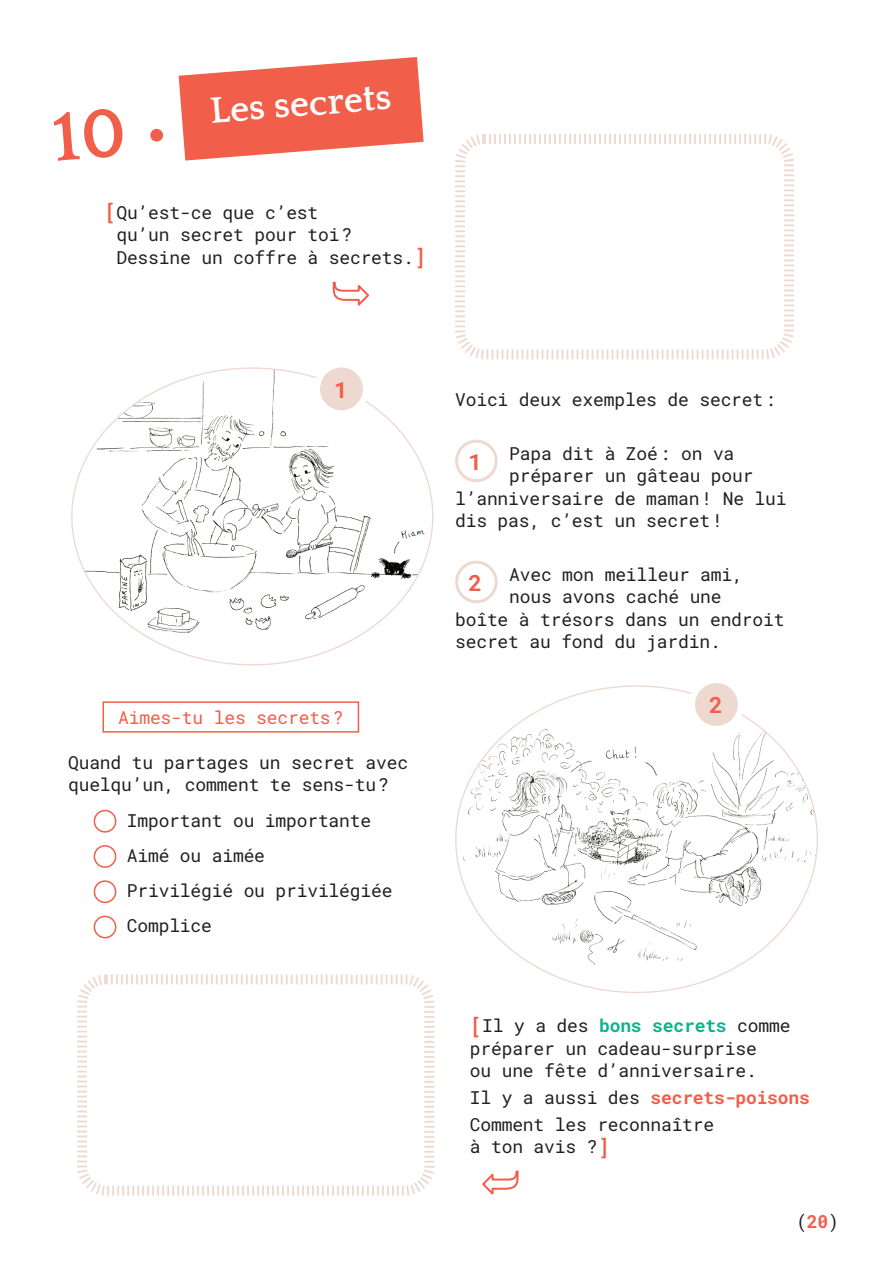
<style>
.page{position:relative;width:893px;height:1263px;background:#fff}
.page>*{position:absolute;margin:0;border:0;box-sizing:border-box;transform-origin:0 0}
.t1{font:700 37.5px "Quattrocento";color:#fff}
.Activite_consigne{font:22.5px "Roboto Mono";color:#f15e4a}
.Activite_consigne-2{font:18px/22.5px "Roboto Mono";letter-spacing:-.01em;color:#231f20}
.Activite_consigne-3{font:18px "Roboto Mono";letter-spacing:-.01em;color:#f15e4a}
.s1{font-size:21px;color:#f15e4a}
.s2{color:#0ab38d}
.s3{color:#231f20}
.s4{color:#f15e4a}
</style>
<div class="page">
<svg style="left:455px;top:134px;width:339px;height:226px"></svg>
<img style="left:72px;top:369px;width:361px;height:296px">
<img style="left:456px;top:716px;width:361px;height:276px">
<div style="left:455px;top:440px;width:43px;height:42px;border:3px solid #eed9d1;border-radius:50%"></div>
<div style="left:455px;top:561px;width:43px;height:42px;border:3px solid #eed9d1;border-radius:50%"></div>
<div style="left:94px;top:810px;width:22px;height:23px;border:2px solid #f15e4a;border-radius:50%"></div>
<div style="left:94px;top:845px;width:22px;height:23px;border:2px solid #f15e4a;border-radius:50%"></div>
<div style="left:94px;top:880px;width:22px;height:23px;border:2px solid #f15e4a;border-radius:50%"></div>
<div style="left:94px;top:916px;width:22px;height:22px;border:2px solid #f15e4a;border-radius:50%"></div>
<div style="left:103px;top:701px;width:256px;height:32px;border:2px solid #f15e4a"></div>
<div style="left:317px;top:364px;width:49px;height:49px;background:#eed9d1;border-radius:50%"></div>
<div style="left:314px;top:361px;width:55px;height:55px;border:6px solid #fff;border-radius:50%"></div>
<div style="left:692px;top:680px;width:49px;height:49px;background:#eed9d1;border-radius:50%"></div>
<div style="left:689px;top:677px;width:55px;height:55px;border:6px solid #fff;border-radius:50%"></div>
<svg style="left:77px;top:974px;width:358px;height:222px"></svg>
<svg style="left:178px;top:57px;width:246px;height:104px"></svg>
<p class="t1" style="left:209px;top:92px;width:183px;rotate:-5deg">Les secrets</p>
<p class="Activite_consigne-2" style="left:116px;top:201px;width:312px;text-indent:-12px"><span class="s1">[</span>Qu’est-ce que c’est<br>qu’un secret pour toi?<br>Dessine un coffre à secrets.<span class="s1">]</span></p>
<p class="Activite_consigne" style="left:334px;top:374px;width:15px">1</p>
<p class="Activite_consigne-3" style="left:118px;top:705px;width:227px">Aimes-tu les secrets?</p>
<p class="Activite_consigne-2" style="left:68px;top:751px;width:342px">Quand tu partages un secret avec quelqu’un, comment te sens-tu?</p>
<p class="Activite_consigne-2" style="left:127px;top:808px;width:246px">Important ou importante</p>
<p class="Activite_consigne-2" style="left:127px;top:844px;width:140px">Aimé ou aimée</p>
<p class="Activite_consigne-2" style="left:127px;top:879px;width:267px">Privilégié ou privilégiée</p>
<p class="Activite_consigne-2" style="left:127px;top:914px;width:87px">Complice</p>
<p class="Activite_consigne-2" style="left:455px;top:388px;width:322px">Voici deux exemples de secret:</p>
<p class="Activite_consigne" style="left:469px;top:446px;width:15px">1</p>
<p class="Activite_consigne-2" style="left:509px;top:441px;width:227px">Papa dit à Zoé: on va</p>
<p class="Activite_consigne-2" style="left:509px;top:464px;width:246px">préparer un gâteau pour</p>
<p class="Activite_consigne-2" style="left:455px;top:486px;width:333px">l’anniversaire de maman! Ne lui</p>
<p class="Activite_consigne-2" style="left:455px;top:509px;width:269px">dis pas, c’est un secret!</p>
<p class="Activite_consigne" style="left:469px;top:567px;width:15px">2</p>
<p class="Activite_consigne-2" style="left:509px;top:562px;width:235px">Avec mon meilleur ami,</p>
<p class="Activite_consigne-2" style="left:509px;top:585px;width:214px">nous avons caché une</p>
<p class="Activite_consigne-2" style="left:455px;top:607px;width:331px">boîte à trésors dans un endroit</p>
<p class="Activite_consigne-2" style="left:455px;top:630px;width:267px">secret au fond du jardin.</p>
<p class="Activite_consigne" style="left:709px;top:690px;width:15px">2</p>
<p class="Activite_consigne-2" style="left:470px;top:1014px;width:322px"><span class="s1">[</span>Il y a des <span class="s2">bons secrets</span> comme préparer un cadeau-surprise<br>ou une fête d’anniversaire.</p>
<p class="Activite_consigne-3" style="left:470px;top:1085px;width:342px"><span class="s3">Il y a aussi des</span> secrets-poisons</p>
<p class="Activite_consigne-2" style="left:470px;top:1112px;width:246px">Comment les reconnaître à ton avis ?<span class="s1">]</span></p>
<p class="Activite_consigne-2" style="left:796px;top:1209px;width:44px">(<span class="s4">20</span>)</p>
</div>
